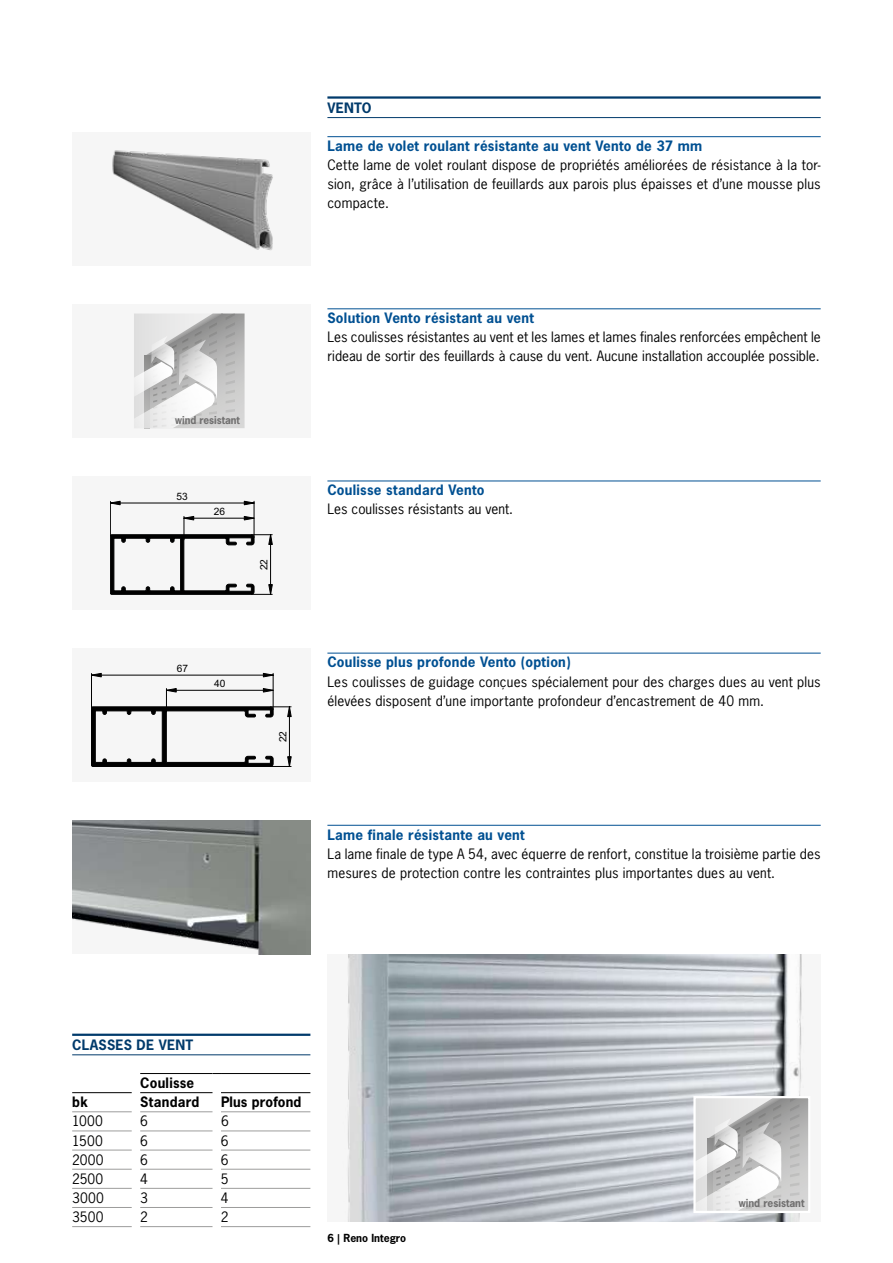
<style>
.page{position:relative;width:893px;height:1263px;background:#fff}
.page>*{position:absolute;margin:0;border:0;box-sizing:border-box;transform-origin:0 0}
.t1{font:13.5px/19.2px "News Gothic";letter-spacing:.01em;color:#000}
.t2{font:700 13.5px "News Gothic";letter-spacing:.02em;color:#005092}
.t3{font:700 13.5px "News Gothic";letter-spacing:.015em;color:#000}
.t4{font:700 13.5px "News Gothic";letter-spacing:.015em;color:#003a6b}
.t5{font:700 10.5px "News Gothic";color:#000}
.t6{font:700 10.5px "News Gothic";color:#706f6f}
.t7{font:700 10.35px "News Gothic";color:#706f6f}
.t8{font:10.2px "Arial";color:#000}
</style>
<div class="page">
<div style="left:72px;top:304px;width:238px;height:134px;background:#f6f6f6"></div>
<svg style="left:134px;top:313px;width:111px;height:115px"></svg>
<div style="left:72px;top:132px;width:238px;height:134px;background:#f6f6f6"></div>
<img style="left:112px;top:150px;width:161px;height:100px">
<img style="left:72px;top:820px;width:238px;height:134px">
<div style="left:72px;top:648px;width:238px;height:134px;background:#f6f6f6"></div>
<hr style="left:91px;top:673px;width:1px;height:35px;background:#000">
<hr style="left:273px;top:673px;width:1px;height:36px;background:#000">
<hr style="left:92px;top:675px;width:181px;height:1px;background:#000">
<svg style="left:91px;top:673px;width:11px;height:4px"></svg>
<svg style="left:263px;top:673px;width:11px;height:4px"></svg>
<svg style="left:91px;top:688px;width:200px;height:79px"></svg>
<div style="left:72px;top:476px;width:238px;height:134px;background:#f6f6f6"></div>
<hr style="left:110px;top:501px;width:1px;height:35px;background:#000">
<hr style="left:254px;top:501px;width:1px;height:36px;background:#000">
<hr style="left:110px;top:503px;width:144px;height:1px;background:#000">
<svg style="left:110px;top:501px;width:11px;height:4px"></svg>
<svg style="left:244px;top:501px;width:11px;height:4px"></svg>
<svg style="left:110px;top:516px;width:163px;height:79px"></svg>
<img style="left:343px;top:954px;width:461px;height:268px">
<svg style="left:696px;top:1099px;width:111px;height:111px"></svg>
<div style="left:693px;top:1096px;width:117px;height:117px;border:2px solid #fff"></div>
<hr style="left:327px;top:96px;width:494px;height:3px;background:#003a6b">
<hr style="left:327px;top:117px;width:494px;height:1px;background:#003a6b">
<hr style="left:327px;top:136px;width:494px;height:1px;background:#005092">
<hr style="left:327px;top:309px;width:494px;height:1px;background:#005092">
<hr style="left:327px;top:481px;width:494px;height:1px;background:#005092">
<hr style="left:327px;top:653px;width:494px;height:1px;background:#005092">
<hr style="left:327px;top:825px;width:494px;height:1px;background:#005092">
<hr style="left:72px;top:1034px;width:238px;height:2px;background:#003a6b">
<hr style="left:72px;top:1054px;width:238px;height:1px;background:#003a6b">
<hr style="left:72px;top:1092px;width:60px;height:1px;background:#000">
<hr style="left:221px;top:1092px;width:89px;height:1px;background:#000">
<hr style="left:140px;top:1111px;width:73px;height:1px;background:#9d9d9c">
<hr style="left:140px;top:1226px;width:73px;height:1px;background:#9d9d9c">
<hr style="left:140px;top:1131px;width:73px;height:1px;background:#9d9d9c">
<hr style="left:140px;top:1150px;width:73px;height:1px;background:#9d9d9c">
<hr style="left:140px;top:1169px;width:73px;height:1px;background:#9d9d9c">
<hr style="left:140px;top:1188px;width:73px;height:1px;background:#9d9d9c">
<hr style="left:140px;top:1207px;width:73px;height:1px;background:#9d9d9c">
<hr style="left:140px;top:1073px;width:73px;height:1px;background:#000">
<hr style="left:221px;top:1073px;width:89px;height:1px;background:#000">
<hr style="left:140px;top:1092px;width:73px;height:1px;background:#000">
<hr style="left:72px;top:1111px;width:60px;height:1px;background:#9d9d9c">
<hr style="left:221px;top:1111px;width:89px;height:1px;background:#9d9d9c">
<hr style="left:72px;top:1131px;width:60px;height:1px;background:#9d9d9c">
<hr style="left:221px;top:1131px;width:89px;height:1px;background:#9d9d9c">
<hr style="left:72px;top:1150px;width:60px;height:1px;background:#9d9d9c">
<hr style="left:221px;top:1150px;width:89px;height:1px;background:#9d9d9c">
<hr style="left:72px;top:1169px;width:60px;height:1px;background:#9d9d9c">
<hr style="left:221px;top:1169px;width:89px;height:1px;background:#9d9d9c">
<hr style="left:72px;top:1188px;width:60px;height:1px;background:#9d9d9c">
<hr style="left:221px;top:1188px;width:89px;height:1px;background:#9d9d9c">
<hr style="left:72px;top:1207px;width:60px;height:1px;background:#9d9d9c">
<hr style="left:221px;top:1207px;width:89px;height:1px;background:#9d9d9c">
<hr style="left:72px;top:1226px;width:60px;height:1px;background:#9d9d9c">
<hr style="left:221px;top:1226px;width:89px;height:1px;background:#9d9d9c">
<p class="t7" style="left:175px;top:413px;width:66px">wind resistant</p>
<p class="t8" style="left:177px;top:490px;width:13px">53</p>
<p class="t8" style="left:214px;top:505px;width:13px">26</p>
<p class="t8" style="left:257px;top:570px;width:13px;rotate:-90deg">22</p>
<p class="t8" style="left:177px;top:662px;width:13px">67</p>
<p class="t8" style="left:214px;top:677px;width:13px">40</p>
<p class="t8" style="left:276px;top:742px;width:13px;rotate:-90deg">22</p>
<p class="t4" style="left:327px;top:99px;width:46px">VENTO</p>
<p class="t2" style="left:327px;top:137px;width:376px">Lame de volet roulant résistante au vent Vento de 37 mm</p>
<p class="t1" style="left:327px;top:155px;width:495px;text-align:justify">Cette lame de volet roulant dispose de propriétés améliorées de résistance à la tor&shy;sion, grâce à l’utilisation de feuillards aux parois plus épaisses et d’une mousse plus compacte.</p>
<p class="t2" style="left:327px;top:309px;width:208px">Solution Vento résistant au vent</p>
<p class="t1" style="left:327px;top:327px;width:495px">Les coulisses résistantes au vent et les lames et lames finales renforcées empêchent le rideau de sortir des feuillards à cause du vent. Aucune installation accouplée possible.</p>
<p class="t2" style="left:327px;top:481px;width:159px">Coulisse standard Vento</p>
<p class="t1" style="left:327px;top:500px;width:187px">Les coulisses résistants au vent.</p>
<p class="t2" style="left:327px;top:653px;width:245px">Coulisse plus profonde Vento (option)</p>
<p class="t1" style="left:327px;top:672px;width:495px">Les coulisses de guidage conçues spécialement pour des charges dues au vent plus élevées disposent d’une importante profondeur d’encastrement de 40 mm.</p>
<p class="t2" style="left:327px;top:825px;width:199px">Lame finale résistante au vent</p>
<p class="t1" style="left:327px;top:844px;width:495px">La lame finale de type A 54, avec équerre de renfort, constitue la troisième partie des mesures de protection contre les contraintes plus importantes dues au vent.</p>
<p class="t4" style="left:72px;top:1036px;width:123px">CLASSES DE VENT</p>
<p class="t3" style="left:140px;top:1074px;width:56px">Coulisse</p>
<p class="t3" style="left:72px;top:1093px;width:17px">bk</p>
<p class="t3" style="left:140px;top:1093px;width:61px">Standard</p>
<p class="t3" style="left:221px;top:1093px;width:82px">Plus profond</p>
<p class="t1" style="left:72px;top:1112px;width:32px">1000</p>
<p class="t1" style="left:140px;top:1112px;width:9px">6</p>
<p class="t1" style="left:221px;top:1112px;width:9px">6</p>
<p class="t1" style="left:72px;top:1131px;width:32px">1500</p>
<p class="t1" style="left:140px;top:1131px;width:9px">6</p>
<p class="t1" style="left:221px;top:1131px;width:9px">6</p>
<p class="t1" style="left:72px;top:1150px;width:33px">2000</p>
<p class="t1" style="left:140px;top:1150px;width:9px">6</p>
<p class="t1" style="left:221px;top:1150px;width:9px">6</p>
<p class="t1" style="left:72px;top:1169px;width:33px">2500</p>
<p class="t1" style="left:140px;top:1169px;width:9px">4</p>
<p class="t1" style="left:221px;top:1169px;width:9px">5</p>
<p class="t1" style="left:72px;top:1188px;width:33px">3000</p>
<p class="t1" style="left:140px;top:1188px;width:9px">3</p>
<p class="t1" style="left:221px;top:1188px;width:9px">4</p>
<p class="t1" style="left:72px;top:1207px;width:33px">3500</p>
<p class="t1" style="left:140px;top:1207px;width:9px">2</p>
<p class="t1" style="left:221px;top:1207px;width:9px">2</p>
<p class="t5" style="left:327px;top:1231px;width:80px">6 | Reno Integro</p>
<p class="t6" style="left:739px;top:1196px;width:67px">wind resistant</p>
</div>
